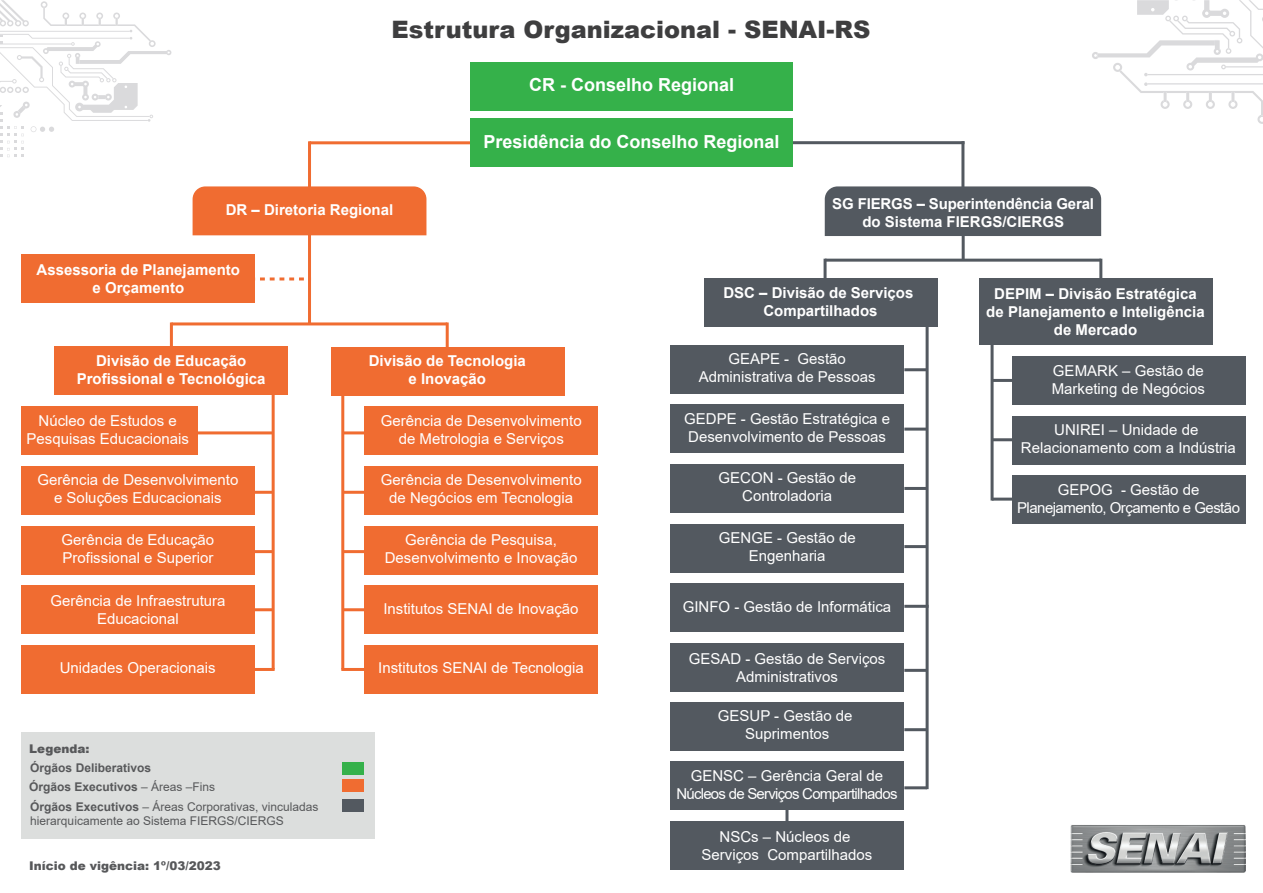
<style>
.page{position:relative;width:1263px;height:893px;background:#fff}
.page>*{position:absolute;margin:0;border:0;box-sizing:border-box;transform-origin:0 0}
.t1{font:900 24px "Arial";color:#3e3e3f}
.t2{font:700 18px "Arial";color:#fff}
.t3{font:15px/18px "Arial";color:#fff;text-align:center}
.t4{font:700 15px/18px "Arial";color:#fff;text-align:center}
.t5{font:15px/18px "Arial";letter-spacing:-.05em;color:#fff;text-align:center}
.t6{font:15px/18px "Arial";letter-spacing:-.035em;color:#fff;text-align:center}
.t7{font:12px/14.4px "Arial";color:#57585a}
.t8{font:700 12px/18.3px "Arial";color:#57585a}
.t9{font:900 12px "Arial";color:#57585a}
.s1{font-weight:400}
.s2{font-weight:700}
</style>
<div class="page">
<svg style="left:0;top:0;width:171px;height:157px"></svg>
<svg style="left:1092px;top:0;width:171px;height:124px"></svg>
<div style="left:21px;top:255px;width:234px;height:48px;background:#f06c31"></div>
<div style="left:21px;top:406px;width:177px;height:49px;background:#f06c31"></div>
<div style="left:21px;top:466px;width:234px;height:49px;background:#f06c31"></div>
<div style="left:21px;top:526px;width:234px;height:48px;background:#f06c31"></div>
<div style="left:21px;top:585px;width:234px;height:49px;background:#f06c31"></div>
<div style="left:21px;top:645px;width:234px;height:49px;background:#f06c31"></div>
<div style="left:54px;top:346px;width:234px;height:49px;background:#f06c31"></div>
<div style="left:364px;top:526px;width:234px;height:49px;background:#f06c31"></div>
<div style="left:364px;top:406px;width:234px;height:49px;background:#f06c31"></div>
<div style="left:364px;top:466px;width:234px;height:49px;background:#f06c31"></div>
<div style="left:364px;top:585px;width:234px;height:49px;background:#f06c31"></div>
<div style="left:331px;top:347px;width:233px;height:49px;background:#f06c31"></div>
<div style="left:364px;top:645px;width:234px;height:49px;background:#f06c31"></div>
<div style="left:670px;top:404px;width:234px;height:49px;background:#535960"></div>
<div style="left:670px;top:464px;width:234px;height:49px;background:#535960"></div>
<div style="left:670px;top:524px;width:234px;height:49px;background:#535960"></div>
<div style="left:670px;top:583px;width:234px;height:49px;background:#535960"></div>
<div style="left:670px;top:345px;width:234px;height:49px;background:#535960"></div>
<div style="left:670px;top:643px;width:234px;height:49px;background:#535960"></div>
<div style="left:670px;top:702px;width:234px;height:49px;background:#535960"></div>
<div style="left:670px;top:761px;width:234px;height:49px;background:#535960"></div>
<div style="left:670px;top:821px;width:234px;height:49px;background:#535960"></div>
<hr style="left:308px;top:141px;width:3px;height:74px;background:#f06c31">
<hr style="left:446px;top:322px;width:3px;height:26px;background:#f06c31">
<hr style="left:170px;top:322px;width:3px;height:26px;background:#f06c31">
<hr style="left:308px;top:225px;width:3px;height:99px;background:#f06c31">
<hr style="left:272px;top:394px;width:3px;height:275px;background:#f06c31">
<hr style="left:990px;top:342px;width:3px;height:159px;background:#535960">
<hr style="left:309px;top:141px;width:208px;height:3px;background:#f06c31">
<hr style="left:961px;top:141px;width:3px;height:74px;background:#535960">
<hr style="left:757px;top:141px;width:207px;height:3px;background:#535960">
<hr style="left:171px;top:322px;width:276px;height:3px;background:#f06c31">
<hr style="left:1099px;top:259px;width:3px;height:25px;background:#535960">
<hr style="left:823px;top:259px;width:3px;height:25px;background:#535960">
<hr style="left:962px;top:234px;width:3px;height:26px;background:#535960">
<hr style="left:825px;top:259px;width:276px;height:3px;background:#535960">
<hr style="left:197px;top:431px;width:76px;height:3px;background:#f06c31">
<hr style="left:250px;top:491px;width:23px;height:3px;background:#f06c31">
<hr style="left:250px;top:550px;width:23px;height:3px;background:#f06c31">
<hr style="left:250px;top:608px;width:23px;height:3px;background:#f06c31">
<hr style="left:252px;top:668px;width:23px;height:3px;background:#f06c31">
<hr style="left:341px;top:394px;width:3px;height:275px;background:#f06c31">
<hr style="left:343px;top:431px;width:22px;height:3px;background:#f06c31">
<hr style="left:343px;top:491px;width:22px;height:3px;background:#f06c31">
<hr style="left:343px;top:550px;width:22px;height:3px;background:#f06c31">
<hr style="left:343px;top:608px;width:22px;height:3px;background:#f06c31">
<hr style="left:341px;top:668px;width:23px;height:3px;background:#f06c31">
<hr style="left:925px;top:314px;width:3px;height:475px;background:#535960">
<hr style="left:904px;top:368px;width:23px;height:3px;background:#535960">
<hr style="left:904px;top:428px;width:23px;height:3px;background:#535960">
<hr style="left:904px;top:487px;width:23px;height:3px;background:#535960">
<hr style="left:904px;top:545px;width:23px;height:3px;background:#535960">
<hr style="left:904px;top:605px;width:24px;height:3px;background:#535960">
<hr style="left:904px;top:669px;width:23px;height:3px;background:#535960">
<hr style="left:904px;top:728px;width:23px;height:3px;background:#535960">
<hr style="left:904px;top:786px;width:23px;height:3px;background:#535960">
<hr style="left:785px;top:802px;width:3px;height:24px;background:#535960">
<hr style="left:992px;top:379px;width:23px;height:3px;background:#535960">
<hr style="left:992px;top:438px;width:23px;height:3px;background:#535960">
<hr style="left:992px;top:498px;width:23px;height:3px;background:#535960">
<svg style="left:255px;top:277px;width:49px;height:3px"></svg>
<div style="left:470px;top:62px;width:323px;height:49px;background:#35b14a"></div>
<div style="left:470px;top:118px;width:323px;height:49px;background:#35b14a"></div>
<div style="left:825px;top:186px;width:276px;height:50px;background:#535960"></div>
<div style="left:704px;top:278px;width:234px;height:49px;background:#535960"></div>
<div style="left:979px;top:278px;width:233px;height:66px;background:#535960"></div>
<div style="left:1012px;top:416px;width:234px;height:49px;background:#535960"></div>
<div style="left:1012px;top:475px;width:234px;height:49px;background:#535960"></div>
<div style="left:1012px;top:356px;width:234px;height:49px;background:#535960"></div>
<div style="left:21px;top:732px;width:354px;height:106px;background:#dcdedd"></div>
<div style="left:343px;top:779px;width:21px;height:13px;background:#f06c31"></div>
<div style="left:343px;top:799px;width:21px;height:12px;background:#535960"></div>
<div style="left:343px;top:762px;width:21px;height:13px;background:#35b14a"></div>
<img style="left:1071px;top:825px;width:175px;height:47px">
<div style="left:193px;top:186px;width:233px;height:49px;background:#f06c31"></div>
<h1 class="t1" style="left:392px;top:12px;width:480px">Estrutura Organizacional - SENAI-RS</h1>
<p class="t4" style="left:226px;top:201px;width:169px">DR – Diretoria Regional</p>
<p class="t4" style="left:37px;top:261px;width:205px">Assessoria de Planejamento e Orçamento</p>
<p class="t2" style="left:529px;top:72px;width:207px">CR - Conselho Regional</p>
<p class="t2" style="left:483px;top:128px;width:298px">Presidência do Conselho Regional</p>
<p class="t4" style="left:832px;top:195px;width:263px">SG FIERGS – Superintendência Geral do Sistema FIERGS/CIERGS</p>
<p class="t4" style="left:723px;top:283px;width:192px">DSC – Divisão de Serviços<br>Compartilhados</p>
<p class="t4" style="left:986px;top:285px;width:220px">DEPIM – Divisão Estratégica de Planejamento e Inteligência de Mercado</p>
<p class="t4" style="left:77px;top:352px;width:190px">Divisão de Educação<br>Profissional e Tecnológica</p>
<p class="t3" style="left:26px;top:411px;width:164px">Núcleo de Estudos e<br>Pesquisas Educacionais</p>
<p class="t3" style="left:37px;top:471px;width:202px">Gerência de Desenvolvimento e Soluções Educacionais</p>
<p class="t3" style="left:62px;top:531px;width:154px;text-align:left">Gerência de Educação<br>Profissional e Superior</p>
<p class="t3" style="left:50px;top:592px;width:177px">Gerência de Infraestrutura<br>Educacional</p>
<p class="t3" style="left:60px;top:659px;width:157px">Unidades Operacionais</p>
<p class="t9" style="left:29px;top:740px;width:62px">Legenda:</p>
<p class="t8" style="left:29px;top:759px;width:188px">Órgãos Deliberativos<br>Órgãos Executivos <span class="s1">– Áreas –Fins</span></p>
<p class="t7" style="left:30px;top:799px;width:290px"><span class="s2">Órgãos Executivos</span> – Áreas Corporativas, vinculadas hierarquicamente ao Sistema FIERGS/CIERGS</p>
<p class="t9" style="left:29px;top:857px;width:193px">Início de vigência: 1º/03/2023</p>
<p class="t4" style="left:369px;top:352px;width:159px">Divisão de Tecnologia e Inovação</p>
<p class="t3" style="left:381px;top:411px;width:202px">Gerência de Desenvolvimento de Metrologia e Serviços</p>
<p class="t3" style="left:381px;top:471px;width:202px">Gerência de Desenvolvimento de Negócios em Tecnologia</p>
<p class="t3" style="left:385px;top:531px;width:194px">Gerência de Pesquisa,<br>Desenvolvimento e Inovação</p>
<p class="t3" style="left:383px;top:599px;width:197px">Institutos SENAI de Inovação</p>
<p class="t3" style="left:378px;top:659px;width:207px">Institutos SENAI de Tecnologia</p>
<p class="t3" style="left:699px;top:350px;width:178px">GEAPE - Gestão<br>Administrativa de Pessoas</p>
<p class="t3" style="left:684px;top:409px;width:207px;text-align:left">GEDPE - Gestão Estratégica e<br>Desenvolvimento de Pessoas</p>
<p class="t3" style="left:718px;top:469px;width:139px">GECON - Gestão de<br>Controladoria</p>
<p class="t3" style="left:719px;top:529px;width:138px">GENGE - Gestão de<br>Engenharia</p>
<p class="t3" style="left:683px;top:597px;width:210px">GINFO - Gestão de Informática</p>
<p class="t3" style="left:689px;top:649px;width:198px">GESAD - Gestão de Serviços<br>Administrativos</p>
<p class="t3" style="left:718px;top:707px;width:136px">GESUP - Gestão de<br>Suprimentos</p>
<p class="t5" style="left:676px;top:766px;width:223px">GENSC – Gerência Geral de<br>Núcleos de Serviços Compartilhados</p>
<p class="t3" style="left:701px;top:828px;width:172px">NSCs – Núcleos de<br>Serviços Compartilhados</p>
<p class="t3" style="left:1052px;top:361px;width:155px;text-align:left">GEMARK – Gestão de<br>Marketing de Negócios</p>
<p class="t3" style="left:1021px;top:421px;width:217px">UNIREI – Unidade de<br>Relacionamento com a Indústria</p>
<p class="t6" style="left:1017px;top:480px;width:225px">GEPOG - Gestão de<br>Planejamento, Orçamento e Gestão</p>
</div>
